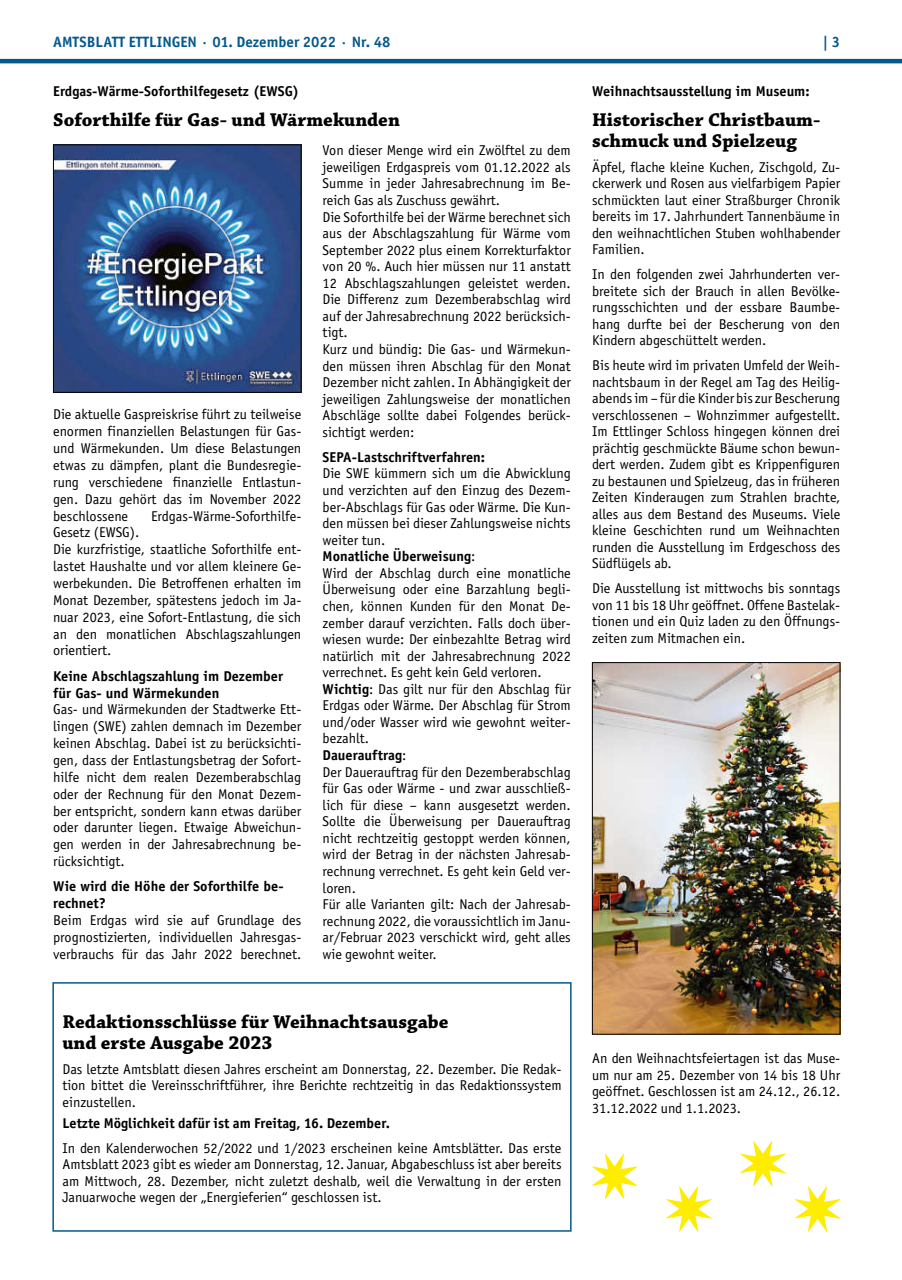
<style>
.page{position:relative;width:902px;height:1280px;background:#fff}
.page>*{position:absolute;margin:0;border:0;box-sizing:border-box;transform-origin:0 0}
.t1{font:700 19.5px/21px "Chaparral Pro";color:#000}
.t2{font:700 15px "Officina Sans";color:#04598c}
.t3{font:14.25px/16.5px "Officina Sans";color:#000;text-align:justify}
.t4{font:700 14.25px/16.8px "Officina Sans";color:#000}
.s1{font-weight:700}
</style>
<div class="page">
<hr style="left:0;top:59px;width:901px;height:4px;background:#04598c">
<img style="left:594px;top:664px;width:244px;height:368px">
<div style="left:592px;top:662px;width:248px;height:372px;border:1px solid #000"></div>
<img style="left:55px;top:147px;width:244px;height:244px">
<div style="left:53px;top:145px;width:248px;height:248px;border:1px solid #000"></div>
<div style="left:52px;top:982px;width:519px;height:250px;border:2px solid #04598c"></div>
<svg style="left:592px;top:1153px;width:45px;height:46px"></svg>
<svg style="left:666px;top:1186px;width:45px;height:46px"></svg>
<svg style="left:740px;top:1141px;width:45px;height:45px"></svg>
<svg style="left:795px;top:1186px;width:45px;height:46px"></svg>
<p class="t2" style="left:53px;top:32px;width:339px">AMTSBLATT ETTLINGEN · 01. Dezember 2022 · Nr. 48</p>
<p class="t2" style="left:822px;top:32px;width:19px">| 3</p>
<p class="t4" style="left:53px;top:83px;width:247px">Erdgas-Wärme-Soforthilfegesetz (EWSG)</p>
<h1 class="t1" style="left:53px;top:110px;width:348px">Soforthilfe für Gas- und Wärmekunden</h1>
<p class="t3" style="left:53px;top:406px;width:250px">Die aktuelle Gaspreiskrise führt zu teilweise enormen finanziellen Belastungen für Gas&shy;und Wärmekunden. Um diese Belastungen etwas zu dämpfen, plant die Bundesregie&shy;rung verschiedene finanzielle Entlastun&shy;gen. Dazu gehört das im November 2022 beschlossene</p>
<p class="t3" style="left:151px;top:507px;width:152px">Erdgas-Wärme-Soforthilfe-</p>
<p class="t3" style="left:53px;top:524px;width:250px;text-align:left">Gesetz (EWSG).<br>Die kurzfristige, staatliche Soforthilfe ent&shy;lastet Haushalte und vor allem kleinere Ge&shy;werbekunden. Die Betroffenen erhalten im Monat Dezember, spätestens jedoch im Ja&shy;nuar 2023, eine Sofort-Entlastung, die sich an den monatlichen Abschlagszahlungen orientiert.</p>
<p class="t4" style="left:53px;top:667px;width:231px">Keine Abschlagszahlung im Dezember für Gas- und Wärmekunden</p>
<p class="t3" style="left:53px;top:701px;width:250px">Gas- und Wärmekunden der Stadtwerke Ett&shy;lingen (SWE) zahlen demnach im Dezember keinen Abschlag. Dabei ist zu berücksichti&shy;gen, dass der Entlastungsbetrag der Sofort&shy;hilfe nicht dem realen Dezemberabschlag oder der Rechnung für den Monat Dezem&shy;ber entspricht, sondern kann etwas darüber oder darunter liegen. Etwaige Abweichun&shy;gen werden in der Jahresabrechnung be&shy;rücksichtigt.</p>
<p class="t4" style="left:53px;top:878px;width:232px">Wie wird die Höhe der Soforthilfe be&shy;rechnet?</p>
<p class="t3" style="left:53px;top:912px;width:250px">Beim Erdgas wird sie auf Grundlage des prognostizierten, individuellen Jahresgas&shy;verbrauchs für das Jahr 2022 berechnet.</p>
<p class="t3" style="left:322px;top:142px;width:250px;text-align:left">Von dieser Menge wird ein Zwölftel zu dem jeweiligen Erdgaspreis vom 01.12.2022 als Summe in jeder Jahresabrechnung im Be&shy;reich Gas als Zuschuss gewährt.<br>Die Soforthilfe bei der Wärme berechnet sich aus der Abschlagszahlung für Wärme vom September 2022 plus einem Korrekturfaktor von 20 %. Auch hier müssen nur 11 anstatt 12 Abschlagszahlungen geleistet werden.<br>Die Differenz zum Dezemberabschlag wird auf der Jahresabrechnung 2022 berücksich&shy;tigt.<br>Kurz und bündig: Die Gas- und Wärmekun&shy;den müssen ihren Abschlag für den Monat Dezember nicht zahlen. In Abhängigkeit der jeweiligen Zahlungsweise der monatlichen Abschläge sollte dabei Folgendes berück&shy;sichtigt werden:</p>
<p class="t4" style="left:322px;top:448px;width:164px">SEPA-Lastschriftverfahren:</p>
<p class="t3" style="left:322px;top:465px;width:250px;text-align:left">Die SWE kümmern sich um die Abwicklung und verzichten auf den Einzug des Dezem&shy;ber-Abschlags für Gas oder Wärme. Die Kun&shy;den müssen bei dieser Zahlungsweise nichts weiter tun.<br><span class="s1">Monatliche Überweisung</span>:<br>Wird der Abschlag durch eine monatliche Überweisung oder eine Barzahlung begli&shy;chen, können Kunden für den Monat De&shy;zember darauf verzichten. Falls doch über&shy;wiesen wurde: Der einbezahlte Betrag wird natürlich mit der Jahresabrechnung 2022 verrechnet. Es geht kein Geld verloren.<br><span class="s1">Wichtig</span>: Das gilt nur für den Abschlag für Erdgas oder Wärme. Der Abschlag für Strom und/oder Wasser wird wie gewohnt weiter&shy;bezahlt.<br><span class="s1">Dauerauftrag</span>:<br>Der Dauerauftrag für den Dezemberabschlag für Gas oder Wärme - und zwar ausschließ&shy;lich für diese – kann ausgesetzt werden.<br>Sollte die Überweisung per Dauerauftrag nicht rechtzeitig gestoppt werden können, wird der Betrag in der nächsten Jahresab&shy;rechnung verrechnet. Es geht kein Geld ver&shy;loren.<br>Für alle Varianten gilt: Nach der Jahresab&shy;rechnung 2022, die voraussichtlich im Janu&shy;ar/Februar 2023 verschickt wird, geht alles wie gewohnt weiter.</p>
<h1 class="t1" style="left:62px;top:1012px;width:387px">Redaktionsschlüsse für Weihnachtsausgabe und erste Ausgabe 2023</h1>
<p class="t3" style="left:62px;top:1061px;width:500px">Das letzte Amtsblatt diesen Jahres erscheint am Donnerstag, 22. Dezember. Die Redak&shy;tion bittet die Vereinsschriftführer, ihre Berichte rechtzeitig in das Redaktionssystem einzustellen.</p>
<p class="t4" style="left:62px;top:1114px;width:329px">Letzte Möglichkeit dafür ist am Freitag, 16. Dezember.</p>
<p class="t3" style="left:62px;top:1139px;width:500px">In den Kalenderwochen 52/2022 und 1/2023 erscheinen keine Amtsblätter. Das erste Amtsblatt 2023 gibt es wieder am Donnerstag, 12. Januar, Abgabeschluss ist aber bereits am Mittwoch, 28. Dezember, nicht zuletzt deshalb, weil die Verwaltung in der ersten Januarwoche wegen der „Energieferien“ geschlossen ist.</p>
<p class="t4" style="left:592px;top:83px;width:219px">Weihnachtsausstellung im Museum:</p>
<h1 class="t1" style="left:592px;top:110px;width:230px">Historischer Christbaum&shy;schmuck und Spielzeug</h1>
<p class="t3" style="left:592px;top:159px;width:250px">Äpfel, flache kleine Kuchen, Zischgold, Zu&shy;ckerwerk und Rosen aus vielfarbigem Papier schmückten laut einer Straßburger Chronik bereits im 17. Jahrhundert Tannenbäume in den weihnachtlichen Stuben wohlhabender Familien.</p>
<p class="t3" style="left:592px;top:266px;width:250px">In den folgenden zwei Jahrhunderten ver&shy;breitete sich der Brauch in allen Bevölke&shy;rungsschichten und der essbare Baumbe&shy;hang durfte bei der Bescherung von den Kindern abgeschüttelt werden.</p>
<p class="t3" style="left:592px;top:357px;width:250px">Bis heute wird im privaten Umfeld der Weih&shy;nachtsbaum in der Regel am Tag des Heilig&shy;abends im – für die Kinder bis zur Bescherung verschlossenen – Wohnzimmer aufgestellt.<br>Im Ettlinger Schloss hingegen können drei prächtig geschmückte Bäume schon bewun&shy;dert werden. Zudem gibt es Krippenfiguren zu bestaunen und Spielzeug, das in früheren Zeiten Kinderaugen zum Strahlen brachte, alles aus dem Bestand des Museums. Viele kleine Geschichten rund um Weihnachten runden die Ausstellung im Erdgeschoss des Südflügels ab.</p>
<p class="t3" style="left:592px;top:580px;width:250px">Die Ausstellung ist mittwochs bis sonntags von 11 bis 18 Uhr geöffnet. Offene Bastelak&shy;tionen und ein Quiz laden zu den Öffnungs&shy;zeiten zum Mitmachen ein.</p>
<p class="t3" style="left:592px;top:1050px;width:250px">An den Weihnachtsfeiertagen ist das Muse&shy;um nur am 25. Dezember von 14 bis 18 Uhr geöffnet. Geschlossen ist am 24.12., 26.12.<br>31.12.2022 und 1.1.2023.</p>
</div>
